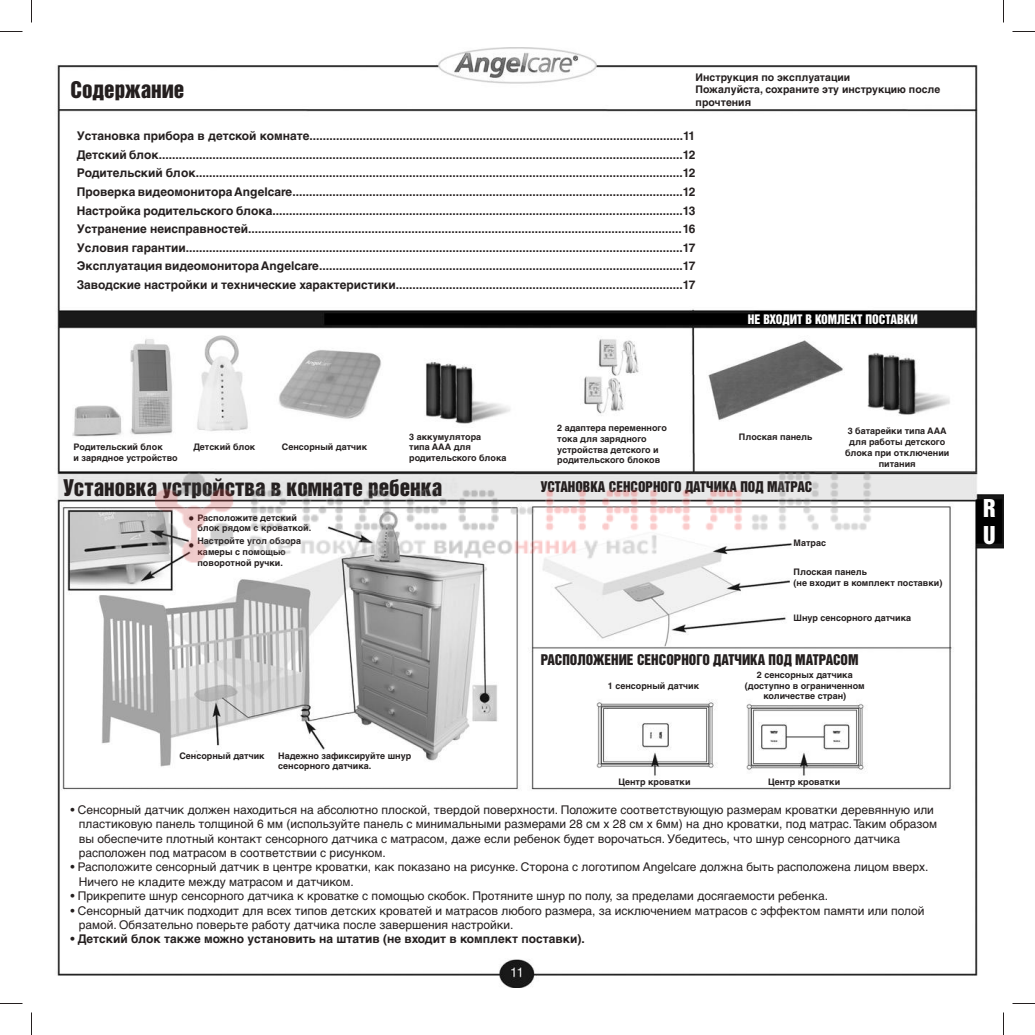
<style>
.page{position:relative;width:1035px;height:1035px;background:#fff}
.page>*{position:absolute;margin:0;border:0;box-sizing:border-box;transform-origin:0 0}
.t1{font:22.5px/27px "Helvetica Inserat LT Std";color:#fff}
.t2{font:21px "Helvetica Inserat LT Std";color:#241f1f}
.t3{font:13.5px "Helvetica Inserat LT Std";color:#241f1f}
.t4{font:700 12px/18.6px "Helvetica LT Std";color:#241f1f;text-align:justify}
.t5{font:12px/14.4px "Helvetica LT Std";color:#241f1f}
.t6{font:12px "Helvetica Inserat LT Std";color:#fff}
.t7{font:700 10.5px/12.6px "Helvetica LT Std";color:#241f1f}
.t8{font:700 9px/10.8px "Helvetica LT Std";color:#241f1f}
</style>
<div class="page">
<img style="left:57px;top:48px;width:947px;height:939px">
<svg style="left:0;top:31px;width:22px;height:1px"></svg>
<svg style="left:1012px;top:31px;width:23px;height:1px"></svg>
<svg style="left:0;top:1003px;width:22px;height:1px"></svg>
<svg style="left:1012px;top:1003px;width:23px;height:1px"></svg>
<svg style="left:31px;top:0;width:1px;height:22px"></svg>
<svg style="left:31px;top:1012px;width:1px;height:23px"></svg>
<svg style="left:1003px;top:0;width:1px;height:22px"></svg>
<svg style="left:1003px;top:1012px;width:1px;height:23px"></svg>
<img style="left:155px;top:471px;width:725px;height:93px">
<h2 class="t2" style="left:70px;top:77px;width:116px">Содержание</h2>
<p class="t7" style="left:696px;top:71px;width:246px">Инструкция по эксплуатации<br>Пожалуйста, сохраните эту инструкцию после прочтения</p>
<p class="t4" style="left:77px;top:126px;width:620px">Установка прибора в детской комнате................................................................................................................11<br>Детский блок.............................................................................................................................................................12<br>Родительский блок..................................................................................................................................................12<br>Проверка видеомонитора Angelcare.....................................................................................................................12<br>Настройка родительского блока...........................................................................................................................13<br>Устранение неисправностей.................................................................................................................................. 16<br>Условия гарантии.....................................................................................................................................................17<br>Эксплуатация видеомонитора Angelcare.............................................................................................................17<br>Заводские настройки и технические характеристики......................................................................................17</p>
<p class="t6" style="left:748px;top:312px;width:172px">НЕ ВХОДИТ В КОМЛЕКТ ПОСТАВКИ</p>
<p class="t8" style="left:74px;top:442px;width:106px">Родительский блок<br>и зарядное устройство</p>
<p class="t8" style="left:193px;top:442px;width:64px">Детский блок</p>
<p class="t8" style="left:282px;top:442px;width:87px">Сенсорный датчик</p>
<p class="t8" style="left:409px;top:431px;width:99px">3 аккумулятора<br>типа AAA для родительского блока</p>
<p class="t8" style="left:557px;top:422px;width:111px">2 адаптера переменного тока для зарядного устройства детского и родительского блоков</p>
<p class="t8" style="left:739px;top:431px;width:75px">Плоская панель</p>
<h2 class="t2" style="left:63px;top:475px;width:380px">Установка устройства в комнате ребенка</h2>
<p class="t3" style="left:541px;top:479px;width:273px">УСТАНОВКА СЕНСОРНОГО ДАТЧИКА ПОД МАТРАС</p>
<p class="t8" style="left:845px;top:426px;width:106px;text-align:center">3 батарейки типа AAA для работы детского блока при отключении питания</p>
<p class="t8" style="left:197px;top:512px;width:115px">Расположите детский блок рядом с кроваткой.</p>
<p class="t8" style="left:197px;top:536px;width:105px">Настройте угол обзора камеры с помощью поворотной ручки.</p>
<p class="t8" style="left:179px;top:750px;width:87px">Сенсорный датчик</p>
<p class="t8" style="left:278px;top:750px;width:135px">Надежно зафиксируйте шнур сенсорного датчика.</p>
<p class="t8" style="left:794px;top:538px;width:34px">Матрас</p>
<p class="t8" style="left:794px;top:566px;width:150px">Плоская панель<br>(не входит в комплект поставки)</p>
<p class="t8" style="left:794px;top:612px;width:119px">Шнур сенсорного датчика</p>
<p class="t3" style="left:541px;top:652px;width:319px">РАСПОЛОЖЕНИЕ СЕНСОРНОГО ДАТЧИКА ПОД МАТРАСOM</p>
<p class="t8" style="left:608px;top:680px;width:93px">1 сенсорный датчик</p>
<p class="t8" style="left:745px;top:669px;width:121px;text-align:center">2 сенсорных датчика (доступно в ограниченном количестве стран)</p>
<p class="t8" style="left:619px;top:776px;width:74px">Центр кроватки</p>
<p class="t8" style="left:768px;top:776px;width:74px">Центр кроватки</p>
<p class="t5" style="left:79px;top:802px;width:860px;text-indent:-9px">• Сенсорный датчик должен находиться на абсолютно плоской, твердой поверхности. Положите соответствующую размерам кроватки деревянную или пластиковую панель толщиной 6 мм (используйте панель с минимальными размерами 28 см x 28 см x 6мм) на дно кроватки, под матрас. Таким образом вы обеспечите плотный контакт сенсорного датчика с матрасом, даже если ребенок будет ворочаться. Убедитесь, что шнур сенсорного датчика расположен под матрасом в соответствии с рисунком.</p>
<p class="t5" style="left:79px;top:860px;width:851px;text-indent:-9px">• Расположите сенсорный датчик в центре кроватки, как показано на рисунке. Сторона с логотипом Angelcare должна быть расположена лицом вверх.<br>Ничего не кладите между матрасом и датчиком.</p>
<p class="t5" style="left:70px;top:889px;width:759px">• Прикрепите шнур сенсорного датчика к кроватке с помощью скобок. Протяните шнур по полу, за пределами досягаемости ребенка.</p>
<p class="t5" style="left:79px;top:903px;width:847px;text-indent:-9px">• Сенсорный датчик подходит для всех типов детских кроватей и матрасов любого размера, за исключением матрасов с эффектом памяти или полой рамой. Обязательно поверьте работу датчика после завершения настройки.</p>
<p class="t4" style="left:70px;top:930px;width:516px">• Детский блок также можно установить на штатив (не входит в комплект поставки).</p>
<h1 class="t1" style="left:983px;top:495px;width:14px">R<br>U</h1>
</div>
